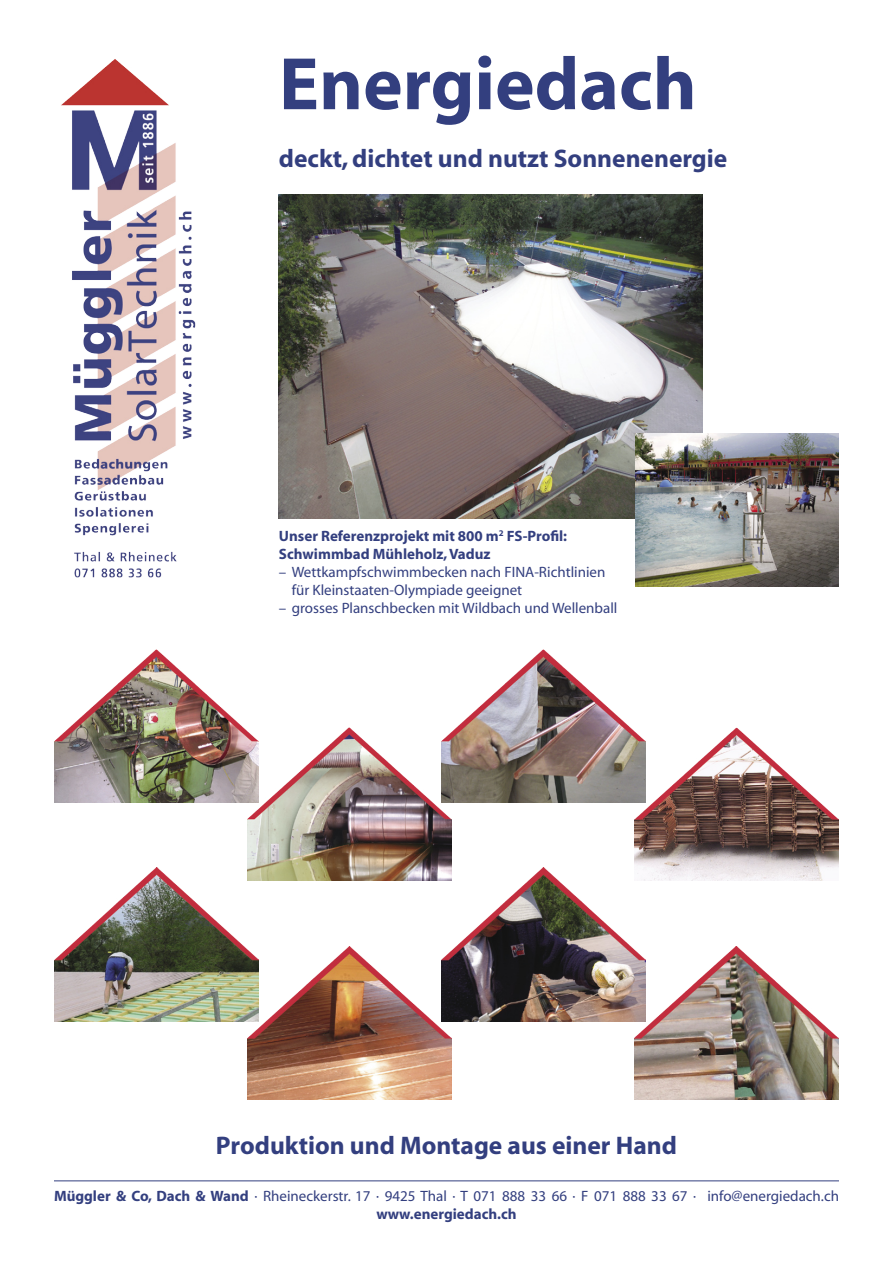
<style>
.page{position:relative;width:893px;height:1263px;background:#fff}
.page>*{position:absolute;margin:0;border:0;box-sizing:border-box;transform-origin:0 0}
.t1{font:700 75px "Myriad";color:#333f7f}
.t2{font:700 25.5px "Myriad";color:#333f7f}
.t3{font:15px/18px "Myriad";color:#333f7f}
.t4{font:700 15px "Myriad";color:#333f7f}
.s1{font-weight:700}
</style>
<div class="page">
<img style="left:54px;top:649px;width:194px;height:154px">
<img style="left:248px;top:728px;width:204px;height:153px">
<img style="left:441px;top:649px;width:194px;height:154px">
<img style="left:635px;top:728px;width:204px;height:153px">
<img style="left:54px;top:868px;width:204px;height:153px">
<img style="left:248px;top:946px;width:204px;height:153px">
<img style="left:441px;top:868px;width:204px;height:153px">
<img style="left:635px;top:946px;width:204px;height:153px">
<img style="left:279px;top:194px;width:424px;height:324px">
<img style="left:635px;top:434px;width:204px;height:152px">
<img style="left:61px;top:59px;width:135px;height:519px">
<hr style="left:54px;top:1180px;width:785px;height:1px;background:#333f7f">
<p class="t1" style="left:279px;top:45px;width:419px">Energiedach</p>
<p class="t2" style="left:279px;top:145px;width:450px">deckt, dichtet und nutzt Sonnenenergie</p>
<p class="t4" style="left:279px;top:528px;width:290px">Unser Referenzprojekt mit 800 m<sup>2</sup> FS-Profil:</p>
<p class="t4" style="left:279px;top:546px;width:213px">Schwimmbad Mühleholz, Vaduz</p>
<p class="t3" style="left:292px;top:564px;width:315px;text-indent:-13px">– Wettkampfschwimmbecken nach FINA-Richtlinien für Kleinstaaten-Olympiade geeignet</p>
<p class="t3" style="left:279px;top:600px;width:340px">– grosses Planschbecken mit Wildbach und Wellenball</p>
<p class="t2" style="left:216px;top:1132px;width:463px">Produktion und Montage aus einer Hand</p>
<p class="t3" style="left:54px;top:1187px;width:787px"><span class="s1">Müggler &amp; Co, Dach &amp; Wand</span> · Rheineckerstr. 17 · 9425 Thal · T 071 888 33 66 · F 071 888 33 67 · info@energiedach.ch</p>
<p class="t4" style="left:376px;top:1206px;width:142px">www.energiedach.ch</p>
</div>
